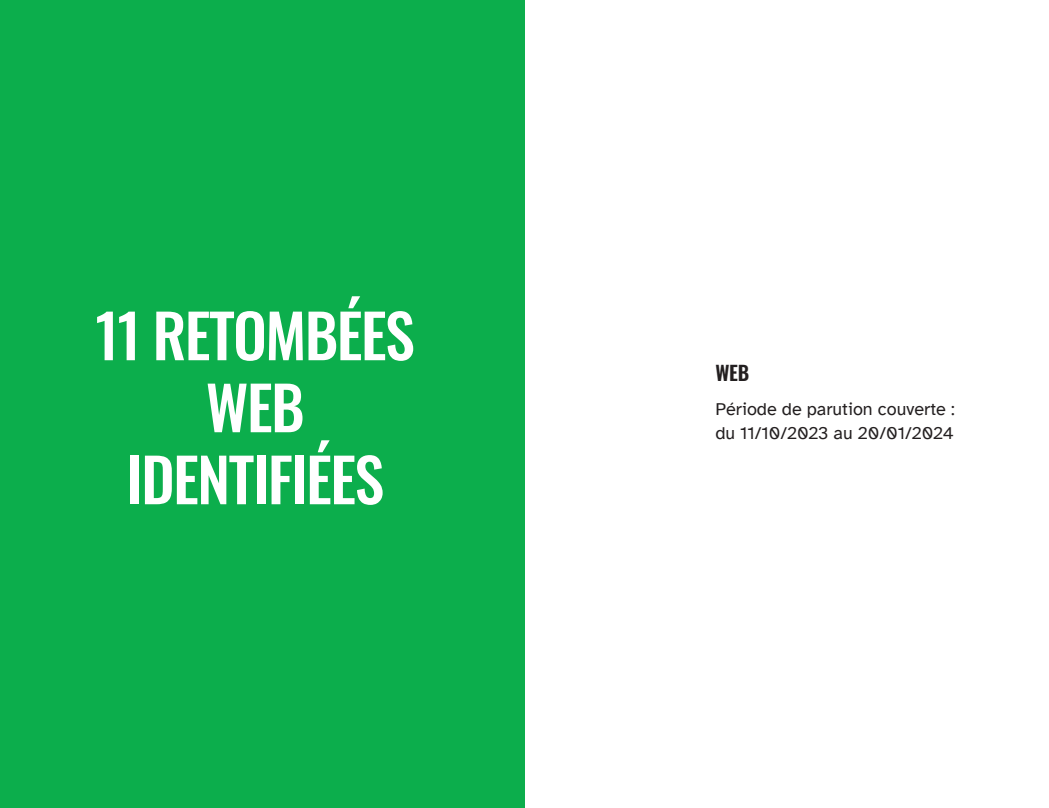
<style>
.page{position:relative;width:1049px;height:808px;background:#fff}
.page>*{position:absolute;margin:0;border:0;box-sizing:border-box;transform-origin:0 0}
.t1{font:60px/72px "Oswald";letter-spacing:-.025em;color:#fff;text-align:center}
.t2{font:20px "Oswald";color:#231f20}
.t3{font:18px/24px "Atkinson Hyperlegible";color:#231f20}
</style>
<div class="page">
<div style="left:0;top:0;width:524px;height:808px;background:#0cae4c"></div>
<h1 class="t1" style="left:96px;top:297px;width:321px">11 RETOMBÉES<br>WEB<br>IDENTIFIÉES</h1>
<p class="t2" style="left:715px;top:358px;width:35px">WEB</p>
<p class="t3" style="left:715px;top:397px;width:241px">Période de parution couverte : du 11/10/2023 au 20/01/2024</p>
</div>
